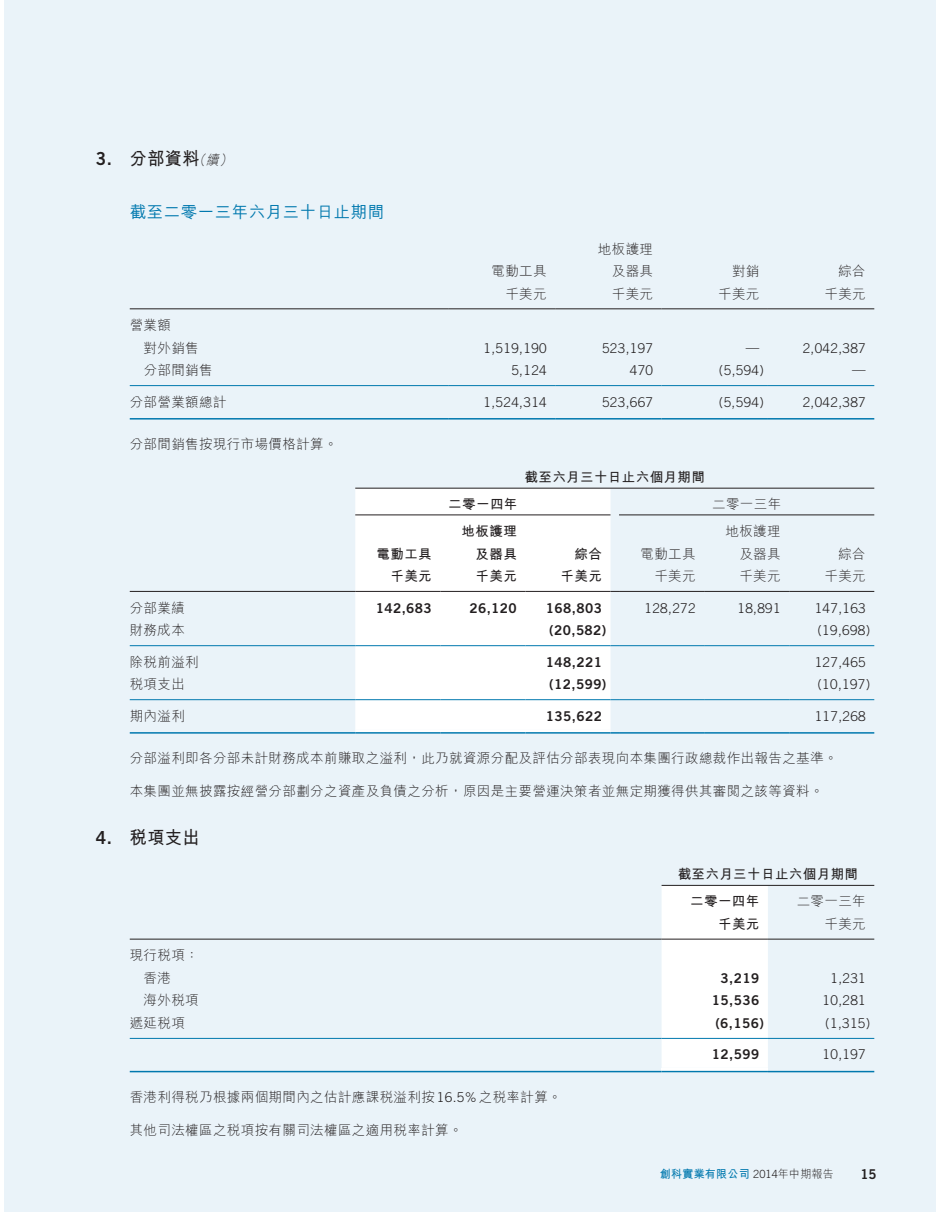
<style>
.page{position:relative;width:936px;height:1212px;background:#fff}
.page>*{position:absolute;margin:0;border:0;box-sizing:border-box;transform-origin:0 0}
._3__標題{font:700 18px "M Hei HK";letter-spacing:.03em;color:#231f20;scale:.95 1}
._4__副標題{font:500 16.5px "M Hei HK";letter-spacing:.03em;color:#0078ae}
._1__內文{font:300 13.5px "M Hei HK";letter-spacing:.03em;color:#231f20}
._1__內文-2{font:300 13.5px "Trade Gothic LT Std";letter-spacing:.03em;color:#231f20}
._1__內文-3{font:13.5px "Trade Gothic LT Std Bd 2";letter-spacing:.03em;color:#231f20}
._1__內文-4{font:700 13.5px "M Hei HK";letter-spacing:.03em;color:#231f20}
.t1{font:700 11.25px "M Hei HK";letter-spacing:.025em;color:#0078ae}
.s1{font-family:"Trade Gothic LT Std Bd 2";font-weight:400}
.s2{font-weight:300;font-style:italic;font-size:13.5px}
.s3{font-family:"Trade Gothic LT Std"}
.s4{font-family:"Trade Gothic LT Std";font-weight:300;color:#231f20}
.s5{font-weight:300;color:#231f20}
</style>
<div class="page">
<div style="left:4px;top:0;width:931px;height:1212px;background:#eaf3f9"></div>
<hr style="left:130px;top:308px;width:319px;height:1px;background:#231f20">
<hr style="left:449px;top:308px;width:106px;height:1px;background:#231f20">
<hr style="left:555px;top:308px;width:106px;height:1px;background:#231f20">
<hr style="left:661px;top:308px;width:106px;height:1px;background:#231f20">
<hr style="left:767px;top:308px;width:107px;height:1px;background:#231f20">
<hr style="left:130px;top:385px;width:319px;height:1px;background:#0078ae">
<hr style="left:449px;top:385px;width:106px;height:1px;background:#0078ae">
<hr style="left:555px;top:385px;width:106px;height:1px;background:#0078ae">
<hr style="left:661px;top:385px;width:106px;height:1px;background:#0078ae">
<hr style="left:767px;top:385px;width:107px;height:1px;background:#0078ae">
<hr style="left:130px;top:418px;width:319px;height:1px;background:#0078ae">
<hr style="left:449px;top:418px;width:106px;height:1px;background:#0078ae">
<hr style="left:555px;top:418px;width:106px;height:1px;background:#0078ae">
<hr style="left:661px;top:418px;width:106px;height:1px;background:#0078ae">
<hr style="left:767px;top:418px;width:107px;height:1px;background:#0078ae">
<div style="left:355px;top:489px;width:255px;height:240px;background:#fff"></div>
<hr style="left:355px;top:488px;width:519px;height:1px;background:#231f20">
<hr style="left:355px;top:514px;width:255px;height:1px;background:#231f20">
<hr style="left:619px;top:514px;width:255px;height:1px;background:#231f20">
<hr style="left:130px;top:591px;width:225px;height:1px;background:#231f20">
<hr style="left:355px;top:591px;width:85px;height:1px;background:#231f20">
<hr style="left:440px;top:591px;width:85px;height:1px;background:#231f20">
<hr style="left:525px;top:591px;width:85px;height:1px;background:#231f20">
<hr style="left:619px;top:591px;width:85px;height:1px;background:#231f20">
<hr style="left:704px;top:591px;width:85px;height:1px;background:#231f20">
<hr style="left:789px;top:591px;width:85px;height:1px;background:#231f20">
<hr style="left:130px;top:645px;width:225px;height:1px;background:#0078ae">
<hr style="left:355px;top:645px;width:85px;height:1px;background:#0078ae">
<hr style="left:440px;top:645px;width:85px;height:1px;background:#0078ae">
<hr style="left:525px;top:645px;width:85px;height:1px;background:#0078ae">
<hr style="left:619px;top:645px;width:85px;height:1px;background:#0078ae">
<hr style="left:704px;top:645px;width:85px;height:1px;background:#0078ae">
<hr style="left:789px;top:645px;width:85px;height:1px;background:#0078ae">
<hr style="left:130px;top:699px;width:225px;height:1px;background:#0078ae">
<hr style="left:355px;top:699px;width:85px;height:1px;background:#0078ae">
<hr style="left:440px;top:699px;width:85px;height:1px;background:#0078ae">
<hr style="left:525px;top:699px;width:85px;height:1px;background:#0078ae">
<hr style="left:619px;top:699px;width:85px;height:1px;background:#0078ae">
<hr style="left:704px;top:699px;width:85px;height:1px;background:#0078ae">
<hr style="left:789px;top:699px;width:85px;height:1px;background:#0078ae">
<hr style="left:130px;top:732px;width:225px;height:2px;background:#0078ae">
<svg style="left:355px;top:729px;width:264px;height:5px"></svg>
<hr style="left:619px;top:732px;width:85px;height:2px;background:#0078ae">
<hr style="left:704px;top:732px;width:85px;height:2px;background:#0078ae">
<hr style="left:789px;top:732px;width:85px;height:2px;background:#0078ae">
<div style="left:661px;top:886px;width:106px;height:182px;background:#fff"></div>
<svg style="left:661px;top:1068px;width:106px;height:3px"></svg>
<hr style="left:661px;top:885px;width:213px;height:1px;background:#231f20">
<hr style="left:130px;top:939px;width:531px;height:1px;background:#231f20">
<hr style="left:661px;top:939px;width:106px;height:1px;background:#231f20">
<hr style="left:767px;top:939px;width:107px;height:1px;background:#231f20">
<hr style="left:130px;top:1038px;width:531px;height:1px;background:#0078ae">
<hr style="left:661px;top:1038px;width:106px;height:1px;background:#0078ae">
<hr style="left:767px;top:1038px;width:107px;height:1px;background:#0078ae">
<hr style="left:130px;top:1071px;width:531px;height:1px;background:#0078ae">
<hr style="left:661px;top:1071px;width:106px;height:1px;background:#0078ae">
<hr style="left:767px;top:1071px;width:107px;height:1px;background:#0078ae">
<p class="_3__標題" style="left:96px;top:145px;width:148px"><span class="s1">3.</span> 分部資料<span class="s2">（續）</span></p>
<p class="_4__副標題" style="left:130px;top:200px;width:256px">截至二零一三年六月三十日止期間</p>
<p class="_1__內文" style="left:598px;top:242px;width:57px">地板護理</p>
<p class="_1__內文" style="left:491px;top:264px;width:57px">電動工具</p>
<p class="_1__內文" style="left:611px;top:264px;width:43px">及器具</p>
<p class="_1__內文" style="left:732px;top:264px;width:29px">對銷</p>
<p class="_1__內文" style="left:838px;top:264px;width:29px">綜合</p>
<p class="_1__內文" style="left:505px;top:287px;width:43px">千美元</p>
<p class="_1__內文" style="left:611px;top:287px;width:43px">千美元</p>
<p class="_1__內文" style="left:718px;top:287px;width:43px">千美元</p>
<p class="_1__內文" style="left:824px;top:287px;width:43px">千美元</p>
<p class="_1__內文" style="left:130px;top:318px;width:43px">營業額</p>
<p class="_1__內文" style="left:144px;top:341px;width:57px">對外銷售</p>
<p class="_1__內文-2" style="left:483px;top:340px;width:65px">1,519,190</p>
<p class="_1__內文-2" style="left:602px;top:340px;width:53px">523,197</p>
<p class="_1__內文-2" style="left:745px;top:339px;width:15px">—</p>
<p class="_1__內文-2" style="left:802px;top:340px;width:65px">2,042,387</p>
<p class="_1__內文" style="left:144px;top:363px;width:71px">分部間銷售</p>
<p class="_1__內文-2" style="left:511px;top:362px;width:37px">5,124</p>
<p class="_1__內文-2" style="left:629px;top:362px;width:25px">470</p>
<p class="_1__內文-2" style="left:718px;top:362px;width:47px">(5,594)</p>
<p class="_1__內文-2" style="left:852px;top:362px;width:15px">—</p>
<p class="_1__內文" style="left:130px;top:395px;width:98px">分部營業額總計</p>
<p class="_1__內文-2" style="left:483px;top:394px;width:65px">1,524,314</p>
<p class="_1__內文-2" style="left:602px;top:394px;width:53px">523,667</p>
<p class="_1__內文-2" style="left:718px;top:394px;width:47px">(5,594)</p>
<p class="_1__內文-2" style="left:802px;top:394px;width:65px">2,042,387</p>
<p class="_1__內文" style="left:130px;top:437px;width:209px">分部間銷售按現行市場價格計算。</p>
<p class="_1__內文-4" style="left:524px;top:467px;width:182px">截至六月三十日止六個月期間</p>
<p class="_1__內文-4" style="left:448px;top:494px;width:71px">二零一四年</p>
<p class="_1__內文" style="left:712px;top:497px;width:71px">二零一三年</p>
<p class="_1__內文-4" style="left:376px;top:544px;width:57px">電動工具</p>
<p class="_1__內文" style="left:725px;top:524px;width:57px">地板護理</p>
<p class="_1__內文" style="left:739px;top:547px;width:43px">及器具</p>
<p class="_1__內文" style="left:838px;top:547px;width:29px">綜合</p>
<p class="_1__內文-4" style="left:461px;top:521px;width:57px">地板護理</p>
<p class="_1__內文-4" style="left:475px;top:544px;width:43px">及器具</p>
<p class="_1__內文-4" style="left:574px;top:544px;width:29px">綜合</p>
<p class="_1__內文" style="left:640px;top:547px;width:57px">電動工具</p>
<p class="_1__內文-4" style="left:390px;top:566px;width:43px">千美元</p>
<p class="_1__內文-4" style="left:475px;top:566px;width:43px">千美元</p>
<p class="_1__內文-4" style="left:560px;top:566px;width:43px">千美元</p>
<p class="_1__內文" style="left:654px;top:569px;width:43px">千美元</p>
<p class="_1__內文" style="left:739px;top:569px;width:43px">千美元</p>
<p class="_1__內文" style="left:824px;top:569px;width:43px">千美元</p>
<p class="_1__內文" style="left:130px;top:601px;width:57px">分部業績</p>
<p class="_1__內文-3" style="left:375px;top:599px;width:58px">142,683</p>
<p class="_1__內文-3" style="left:469px;top:599px;width:49px">26,120</p>
<p class="_1__內文-3" style="left:546px;top:599px;width:58px">168,803</p>
<p class="_1__內文-2" style="left:644px;top:600px;width:53px">128,272</p>
<p class="_1__內文-2" style="left:737px;top:600px;width:45px">18,891</p>
<p class="_1__內文-2" style="left:814px;top:600px;width:53px">147,163</p>
<p class="_1__內文" style="left:130px;top:623px;width:57px">財務成本</p>
<p class="_1__內文-3" style="left:549px;top:622px;width:59px">(20,582)</p>
<p class="_1__內文-2" style="left:817px;top:622px;width:54px">(19,698)</p>
<p class="_1__內文" style="left:130px;top:655px;width:71px">除稅前溢利</p>
<p class="_1__內文-3" style="left:546px;top:653px;width:58px">148,221</p>
<p class="_1__內文-2" style="left:814px;top:654px;width:53px">127,465</p>
<p class="_1__內文" style="left:130px;top:677px;width:57px">稅項支出</p>
<p class="_1__內文-3" style="left:549px;top:676px;width:59px">(12,599)</p>
<p class="_1__內文-2" style="left:817px;top:676px;width:54px">(10,197)</p>
<p class="_1__內文" style="left:130px;top:709px;width:57px">期內溢利</p>
<p class="_1__內文-3" style="left:546px;top:707px;width:58px">135,622</p>
<p class="_1__內文-2" style="left:814px;top:708px;width:53px">117,268</p>
<p class="_1__內文" style="left:130px;top:751px;width:709px">分部溢利即各分部未計財務成本前賺取之溢利，此乃就資源分配及評估分部表現向本集團行政總裁作出報告之基準。</p>
<p class="_1__內文" style="left:130px;top:784px;width:695px">本集團並無披露按經營分部劃分之資產及負債之分析，原因是主要營運決策者並無定期獲得供其審閱之該等資料。</p>
<p class="_3__標題" style="left:96px;top:824px;width:111px"><span class="s1">4.</span> 稅項支出</p>
<p class="_1__內文-4" style="left:677px;top:864px;width:182px">截至六月三十日止六個月期間</p>
<p class="_1__內文-4" style="left:690px;top:891px;width:71px">二零一四年</p>
<p class="_1__內文" style="left:796px;top:894px;width:71px">二零一三年</p>
<p class="_1__內文-4" style="left:718px;top:914px;width:43px">千美元</p>
<p class="_1__內文" style="left:824px;top:917px;width:43px">千美元</p>
<p class="_1__內文" style="left:130px;top:948px;width:71px">現行稅項：</p>
<p class="_1__內文" style="left:144px;top:971px;width:29px">香港</p>
<p class="_1__內文-3" style="left:720px;top:970px;width:40px">3,219</p>
<p class="_1__內文-2" style="left:830px;top:970px;width:37px">1,231</p>
<p class="_1__內文" style="left:144px;top:993px;width:57px">海外稅項</p>
<p class="_1__內文-3" style="left:712px;top:992px;width:49px">15,536</p>
<p class="_1__內文-2" style="left:822px;top:992px;width:45px">10,281</p>
<p class="_1__內文" style="left:130px;top:1016px;width:57px">遞延稅項</p>
<p class="_1__內文-3" style="left:715px;top:1015px;width:50px">(6,156)</p>
<p class="_1__內文-2" style="left:825px;top:1015px;width:47px">(1,315)</p>
<p class="_1__內文-3" style="left:712px;top:1046px;width:49px">12,599</p>
<p class="_1__內文-2" style="left:822px;top:1046px;width:45px">10,197</p>
<p class="_1__內文" style="left:130px;top:1090px;width:433px">香港利得稅乃根據兩個期間內之估計應課稅溢利按<span class="s3">16.5%</span>之稅率計算。</p>
<p class="_1__內文" style="left:130px;top:1123px;width:334px">其他司法權區之稅項按有關司法權區之適用稅率計算。</p>
<p class="t1" style="left:660px;top:1166px;width:175px">創科實業有限公司 <span class="s4">2014</span><span class="s5">年中期報告</span></p>
<p class="_1__內文-3" style="left:860px;top:1165px;width:18px">15</p>
</div>
